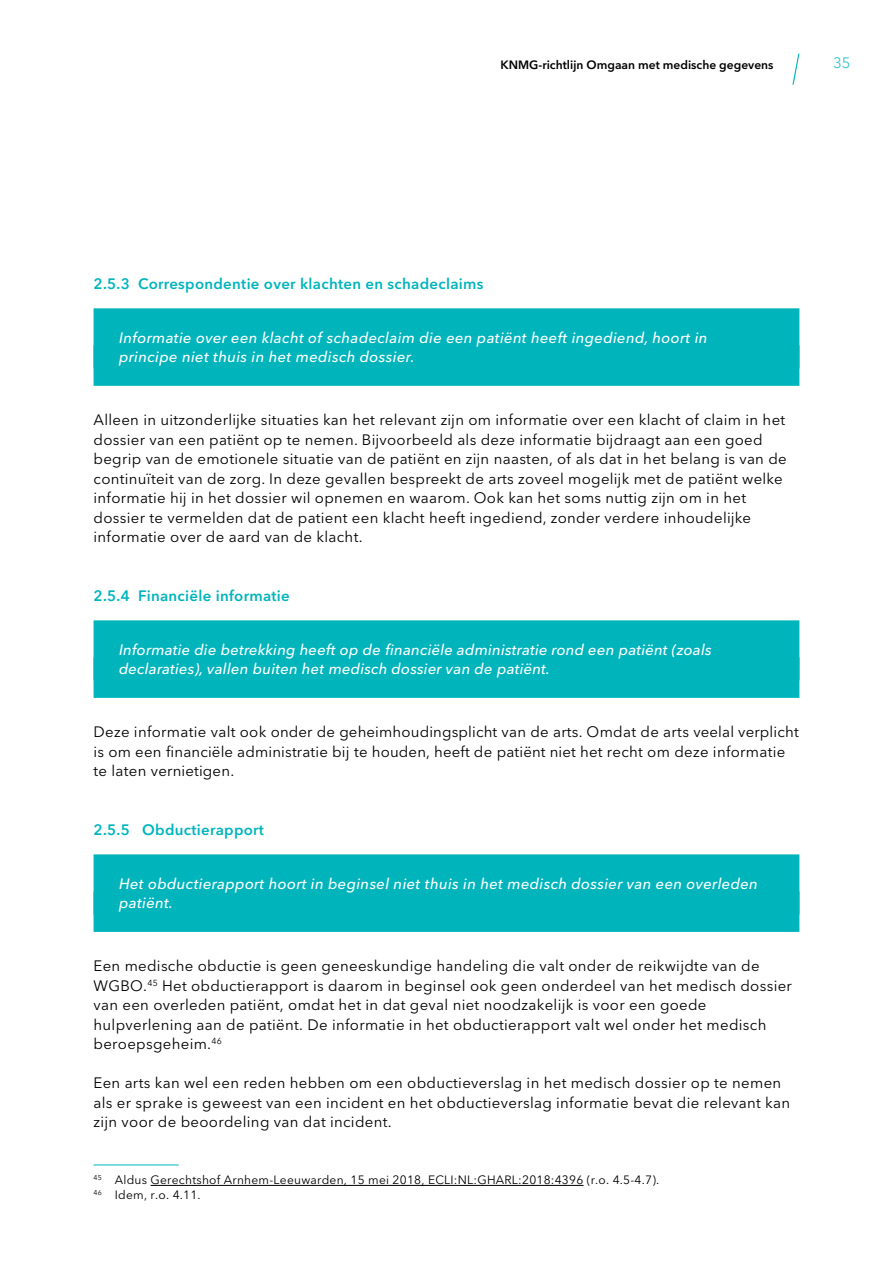
<style>
.page{position:relative;width:893px;height:1263px;background:#fff}
.page>*{position:absolute;margin:0;border:0;box-sizing:border-box;transform-origin:0 0}
.t1{font:15px/19.5px "Avenir Next LT Pro";letter-spacing:.02em;color:#000}
.t2{font:italic 500 15px/19.5px "Avenir Next LT Pro";letter-spacing:.02em;color:#fff}
.t3{font:600 15px "Avenir Next LT Pro";letter-spacing:.02em;color:#00b4bc}
.t4{font:15px "Avenir Next LT Pro";color:#33c3c9}
.t5{font:12px/15px "Avenir Next LT Pro";letter-spacing:.02em;color:#000}
.t6{font:600 12px "Avenir Next LT Pro";color:#000}
</style>
<div class="page">
<svg style="left:792px;top:54px;width:7px;height:31px"></svg>
<div style="left:94px;top:308px;width:705px;height:60px;background:#00b4bc"></div>
<div style="left:94px;top:345px;width:705px;height:41px;background:#00b4bc"></div>
<div style="left:94px;top:620px;width:705px;height:60px;background:#00b4bc"></div>
<div style="left:94px;top:657px;width:705px;height:41px;background:#00b4bc"></div>
<div style="left:94px;top:854px;width:705px;height:60px;background:#00b4bc"></div>
<div style="left:94px;top:891px;width:705px;height:41px;background:#00b4bc"></div>
<hr style="left:94px;top:1164px;width:85px;height:1px;background:#00b4bc">
<hr style="left:151px;top:1185px;width:433px;height:1px;background:#000">
<p class="t6" style="left:501px;top:58px;width:274px">KNMG-richtlijn Omgaan met medische gegevens</p>
<p class="t4" style="left:833px;top:54px;width:19px">35</p>
<p class="t3" style="left:94px;top:274px;width:391px">2.5.3 Correspondentie over klachten en schadeclaims</p>
<p class="t2" style="left:119px;top:328px;width:590px">Informatie over een klacht of schadeclaim die een patiënt heeft ingediend, hoort in principe niet thuis in het medisch dossier.</p>
<p class="t1" style="left:94px;top:410px;width:695px">Alleen in uitzonderlijke situaties kan het relevant zijn om informatie over een klacht of claim in het dossier van een patiënt op te nemen. Bijvoorbeeld als deze informatie bijdraagt aan een goed begrip van de emotionele situatie van de patiënt en zijn naasten, of als dat in het belang is van de continuïteit van de zorg. In deze gevallen bespreekt de arts zoveel mogelijk met de patiënt welke informatie hij in het dossier wil opnemen en waarom. Ook kan het soms nuttig zijn om in het dossier te vermelden dat de patient een klacht heeft ingediend, zonder verdere inhoudelijke informatie over de aard van de klacht.</p>
<p class="t3" style="left:94px;top:586px;width:198px">2.5.4 Financiële informatie</p>
<p class="t2" style="left:119px;top:640px;width:594px">Informatie die betrekking heeft op de financiële administratie rond een patiënt (zoals declaraties), vallen buiten het medisch dossier van de patiënt.</p>
<p class="t1" style="left:94px;top:722px;width:707px">Deze informatie valt ook onder de geheimhoudingsplicht van de arts. Omdat de arts veelal verplicht is om een financiële administratie bij te houden, heeft de patiënt niet het recht om deze informatie te laten vernietigen.</p>
<p class="t3" style="left:94px;top:820px;width:172px">2.5.5 Obductierapport</p>
<p class="t2" style="left:119px;top:874px;width:640px">Het obductierapport hoort in beginsel niet thuis in het medisch dossier van een overleden patiënt.</p>
<p class="t1" style="left:94px;top:956px;width:700px">Een medische obductie is geen geneeskundige handeling die valt onder de reikwijdte van de WGBO.<sup>45</sup> Het obductierapport is daarom in beginsel ook geen onderdeel van het medisch dossier van een overleden patiënt, omdat het in dat geval niet noodzakelijk is voor een goede hulpverlening aan de patiënt. De informatie in het obductierapport valt wel onder het medisch beroepsgeheim.<sup>46</sup></p>
<p class="t1" style="left:94px;top:1073px;width:698px">Een arts kan wel een reden hebben om een obductieverslag in het medisch dossier op te nemen als er sprake is geweest van een incident en het obductieverslag informatie bevat die relevant kan zijn voor de beoordeling van dat incident.</p>
<p class="t5" style="left:94px;top:1172px;width:567px"><sup>45</sup> Aldus Gerechtshof Arnhem-Leeuwarden, 15 mei 2018, ECLI:NL:GHARL:2018:4396 (r.o. 4.5-4.7).<br><sup>46</sup> Idem, r.o. 4.11.</p>
</div>
